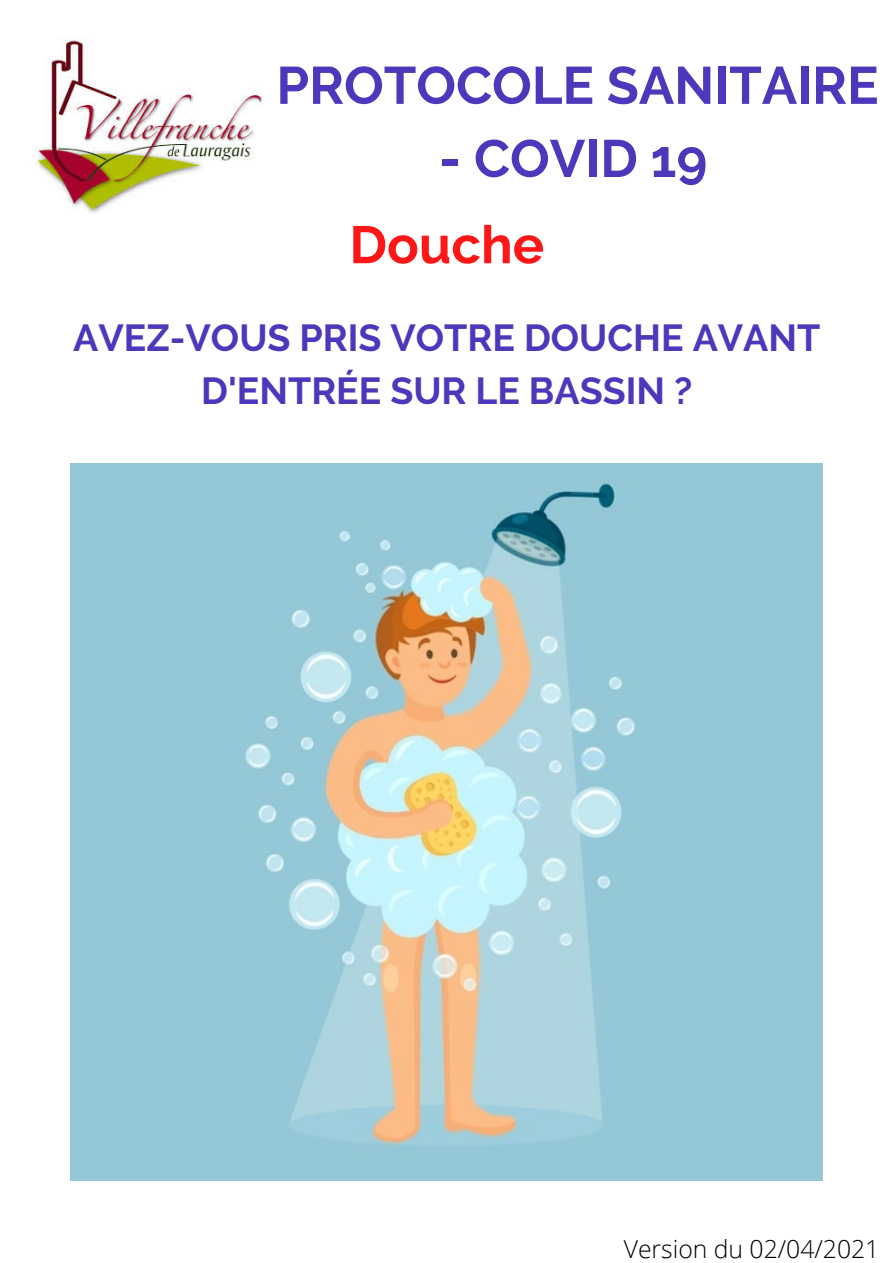
<style>
.page{position:relative;width:893px;height:1263px;background:#fff}
.page>*{position:absolute;margin:0;border:0;box-sizing:border-box;transform-origin:0 0}
.t1{font:700 52.5px "Raleway";color:#4d37bb}
.t2{font:700 52.5px "Raleway";color:#ff1616}
.t3{font:700 37.5px/52.3px "Raleway";color:#4d37bb;text-align:center}
.t4{font:300 24.75px "Open Sans";color:#000}
</style>
<div class="page">
<img style="left:37px;top:38px;width:226px;height:175px">
<img style="left:71px;top:463px;width:752px;height:717px">
<p class="t1" style="left:276px;top:55px;width:604px">PROTOCOLE SANITAIRE</p>
<p class="t1" style="left:439px;top:128px;width:269px">- COVID 19</p>
<p class="t2" style="left:349px;top:214px;width:196px">Douche</p>
<p class="t3" style="left:73px;top:312px;width:748px">AVEZ-VOUS PRIS VOTRE DOUCHE AVANT<br>D'ENTRÉE SUR LE BASSIN ?</p>
<p class="t4" style="left:624px;top:1231px;width:257px">Version du 02/04/2021</p>
</div>
